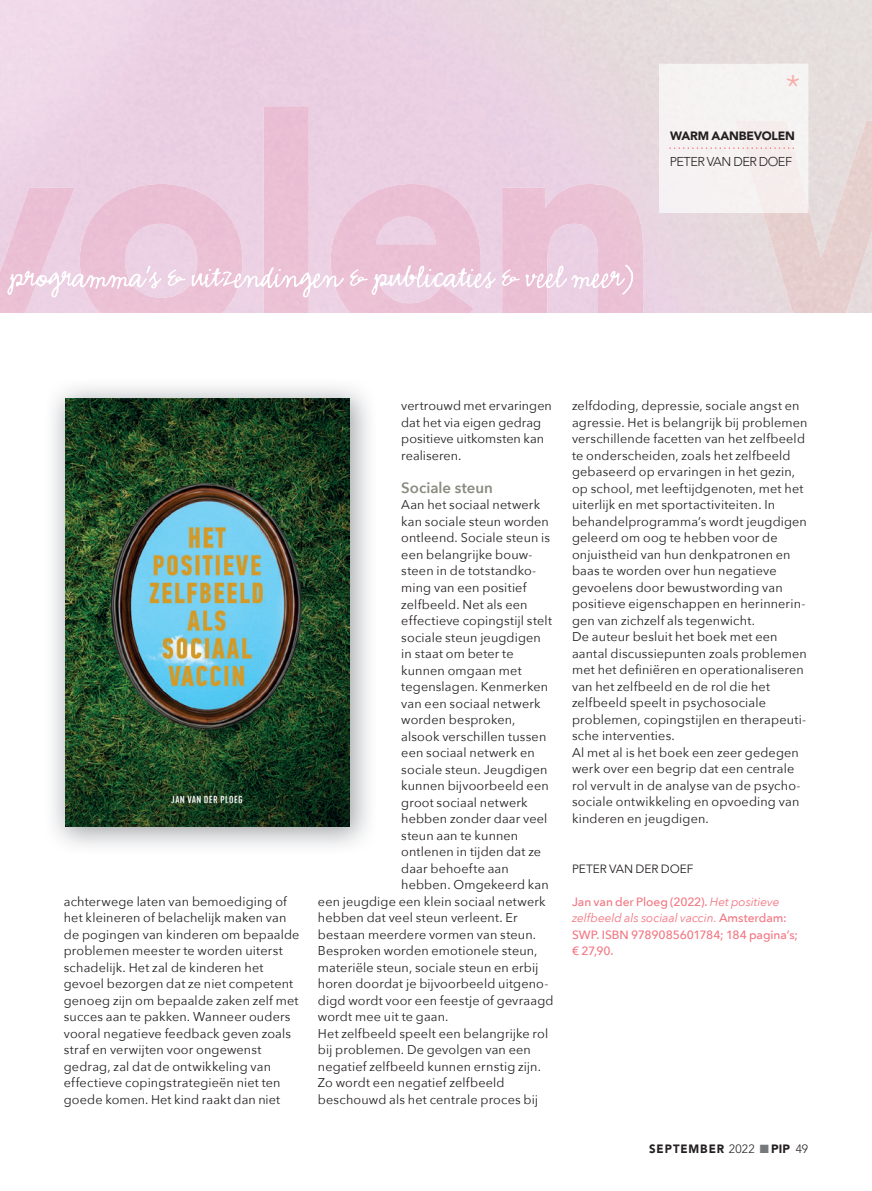
<style>
.page{position:relative;width:872px;height:1191px;background:#fff}
.page>*{position:absolute;margin:0;border:0;box-sizing:border-box;transform-origin:0 0}
.t1{font:300 32.55px "Avenir LT Std";color:#f8aaa5}
.t2{font:600 15px "Avenir Next";color:#8b8b81}
.t3{font:12.75px/16.5px "Avenir Next";letter-spacing:.01em;color:#231f20}
.t4{font:300 12.75px "Avenir LT Std";letter-spacing:-.04em;color:#231f20}
.t5{font:500 12px/16.5px "Avenir Next";letter-spacing:-.005em;color:#f27682}
.t6{font:900 12px "Avenir LT Std";letter-spacing:.08em;color:#231f20;scale:.95 1}
.t7{font:12px "Avenir Next";color:#231f20}
.t8{font:900 12px "Avenir LT Std";letter-spacing:-.005em;color:#231f20}
.s1{font-weight:400;font-style:italic}
.s2{font-weight:300}
.s3{color:#76787b}
</style>
<div class="page">
<div style="left:263px;top:106px;width:46px;height:207px;background:#ebbfd4"></div>
<img style="left:763px;top:121px;width:109px;height:192px">
<img style="left:502px;top:184px;width:141px;height:129px">
<img style="left:331px;top:184px;width:150px;height:129px">
<img style="left:80px;top:184px;width:162px;height:129px">
<img style="left:0;top:188px;width:75px;height:125px">
<svg style="left:0;top:264px;width:633px;height:33px;background:#eed0e1"></svg>
<img style="left:53px;top:387px;width:316px;height:459px">
<img style="left:65px;top:399px;width:285px;height:427px">
<div style="left:659px;top:64px;width:149px;height:149px;background:#f6f2f2"></div>
<div style="left:735px;top:121px;width:73px;height:92px;background:#f5edec"></div>
<svg style="left:669px;top:147px;width:125px;height:2px"></svg>
<h1 class="t1" style="left:785px;top:67px;width:16px">*</h1>
<p class="t8" style="left:670px;top:129px;width:126px">WARM AANBEVOLEN</p>
<p class="t4" style="left:669px;top:154px;width:124px">PETER VAN DER DOEF</p>
<p class="t3" style="left:64px;top:892px;width:237px">achterwege laten van bemoediging of het kleineren of belachelijk maken van de pogingen van kinderen om bepaalde problemen meester te worden uiterst schadelijk. Het zal de kinderen het gevoel bezorgen dat ze niet competent genoeg zijn om bepaalde zaken zelf met succes aan te pakken. Wanneer ouders vooral negatieve feedback geven zoals straf en verwijten voor ongewenst gedrag, zal dat de ontwikkeling van effectieve copingstrategieën niet ten goede komen. Het kind raakt dan niet</p>
<p class="t3" style="left:401px;top:397px;width:152px">vertrouwd met ervaringen dat het via eigen gedrag positieve uitkomsten kan realiseren.</p>
<p class="t2" style="left:401px;top:475px;width:93px">Sociale steun</p>
<p class="t3" style="left:401px;top:496px;width:140px">Aan het sociaal netwerk</p>
<p class="t3" style="left:401px;top:513px;width:149px">kan sociale steun worden</p>
<p class="t3" style="left:401px;top:529px;width:150px">ontleend. Sociale steun is</p>
<p class="t3" style="left:401px;top:546px;width:133px">een belangrijke bouw-</p>
<p class="t3" style="left:401px;top:562px;width:136px">steen in de totstandko-</p>
<p class="t3" style="left:401px;top:579px;width:127px">ming van een positief</p>
<p class="t3" style="left:401px;top:595px;width:128px">zelfbeeld. Net als een</p>
<p class="t3" style="left:401px;top:612px;width:152px">effectieve copingstijl stelt</p>
<p class="t3" style="left:401px;top:628px;width:141px">sociale steun jeugdigen</p>
<p class="t3" style="left:401px;top:645px;width:114px">in staat om beter te</p>
<p class="t3" style="left:401px;top:661px;width:122px">kunnen omgaan met</p>
<p class="t3" style="left:401px;top:678px;width:148px">tegenslagen. Kenmerken</p>
<p class="t3" style="left:401px;top:694px;width:141px">van een sociaal netwerk</p>
<p class="t3" style="left:401px;top:711px;width:116px">worden besproken,</p>
<p class="t3" style="left:401px;top:727px;width:147px">alsook verschillen tussen</p>
<p class="t3" style="left:401px;top:744px;width:135px">een sociaal netwerk en</p>
<p class="t3" style="left:401px;top:760px;width:148px">sociale steun. Jeugdigen</p>
<p class="t3" style="left:401px;top:777px;width:149px">kunnen bijvoorbeeld een</p>
<p class="t3" style="left:401px;top:793px;width:128px">groot sociaal netwerk</p>
<p class="t3" style="left:401px;top:810px;width:148px">hebben zonder daar veel</p>
<p class="t3" style="left:401px;top:826px;width:118px">steun aan te kunnen</p>
<p class="t3" style="left:401px;top:843px;width:141px">ontlenen in tijden dat ze</p>
<p class="t3" style="left:401px;top:859px;width:109px">daar behoefte aan</p>
<p class="t3" style="left:401px;top:876px;width:149px">hebben. Omgekeerd kan</p>
<p class="t3" style="left:318px;top:892px;width:229px">een jeugdige een klein sociaal netwerk</p>
<p class="t3" style="left:318px;top:909px;width:201px">hebben dat veel steun verleent. Er</p>
<p class="t3" style="left:318px;top:925px;width:220px">bestaan meerdere vormen van steun.</p>
<p class="t3" style="left:318px;top:942px;width:221px">Besproken worden emotionele steun,</p>
<p class="t3" style="left:318px;top:958px;width:222px">materiële steun, sociale steun en erbij</p>
<p class="t3" style="left:318px;top:975px;width:232px">horen doordat je bijvoorbeeld uitgeno-</p>
<p class="t3" style="left:318px;top:991px;width:237px">digd wordt voor een feestje of gevraagd</p>
<p class="t3" style="left:318px;top:1008px;width:132px">wordt mee uit te gaan.</p>
<p class="t3" style="left:318px;top:1024px;width:232px">Het zelfbeeld speelt een belangrijke rol</p>
<p class="t3" style="left:318px;top:1041px;width:214px">bij problemen. De gevolgen van een</p>
<p class="t3" style="left:318px;top:1057px;width:224px">negatief zelfbeeld kunnen ernstig zijn.</p>
<p class="t3" style="left:318px;top:1073px;width:188px">Zo wordt een negatief zelfbeeld</p>
<p class="t3" style="left:318px;top:1090px;width:222px">beschouwd als het centrale proces bij</p>
<p class="t3" style="left:572px;top:397px;width:237px">zelfdoding, depressie, sociale angst en agressie. Het is belangrijk bij problemen verschillende facetten van het zelfbeeld te onderscheiden, zoals het zelfbeeld gebaseerd op ervaringen in het gezin, op school, met leeftijdgenoten, met het uiterlijk en met sportactiviteiten. In behandelprogramma’s wordt jeugdigen geleerd om oog te hebben voor de onjuistheid van hun denkpatronen en baas te worden over hun negatieve gevoelens door bewustwording van positieve eigenschappen en herinnerin&shy;gen van zichzelf als tegenwicht.<br>De auteur besluit het boek met een aantal discussiepunten zoals problemen met het definiëren en operationaliseren van het zelfbeeld en de rol die het zelfbeeld speelt in psychosociale problemen, copingstijlen en therapeuti&shy;sche interventies.<br>Al met al is het boek een zeer gedegen werk over een begrip dat een centrale rol vervult in de analyse van de psycho&shy;sociale ontwikkeling en opvoeding van kinderen en jeugdigen.</p>
<p class="t7" style="left:572px;top:858px;width:123px">PETER VAN DER DOEF</p>
<p class="t5" style="left:572px;top:892px;width:228px">Jan van der Ploeg (2022). <span class="s1">Het positieve zelfbeeld als sociaal vaccin.</span> Amsterdam:<br>SWP. ISBN 9789085601784; 184 pagina’s; € 27,90.</p>
<p class="t6" style="left:649px;top:1141px;width:169px">SEPTEMBER <span class="s2">2022</span> <span class="s3">■</span> PIP <span class="s2">49</span></p>
</div>
